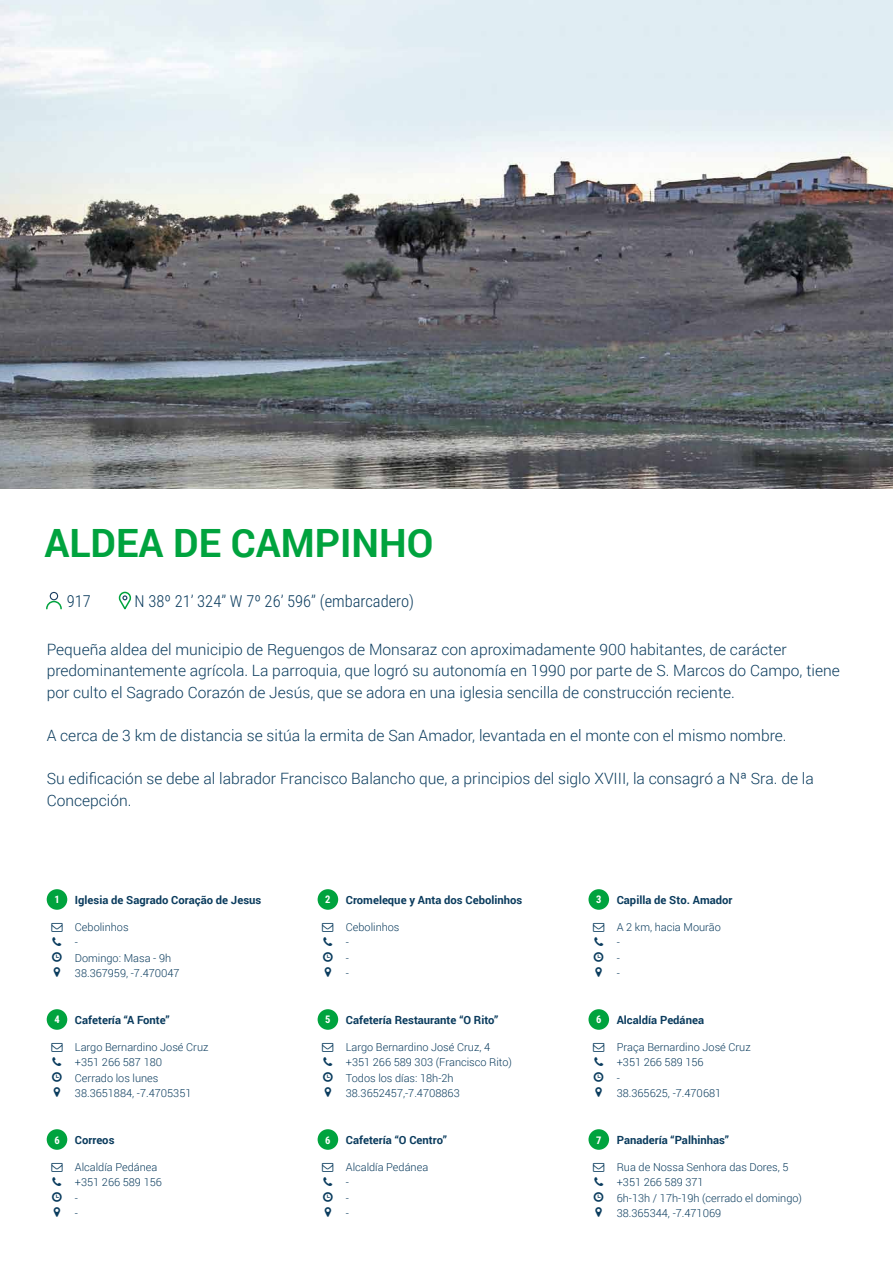
<style>
.page{position:relative;width:893px;height:1263px;background:#fff}
.page>*{position:absolute;margin:0;border:0;box-sizing:border-box;transform-origin:0 0}
.t1{font:700 39px "Roboto";color:#00a33e}
.t2{font:300 16.5px "Roboto Condensed";color:#0a3b5d}
.t3{font:300 15.6px/21.6px "Roboto";color:#0a3b5d}
.t4{font:700 11.25px "Roboto";color:#0a3b5d}
.t5{font:300 10.95px/15.5px "Roboto";color:#0a3b5d}
.t6{font:700 10.5px "Roboto Condensed";color:#fff}
</style>
<div class="page">
<img style="left:0;top:0;width:893px;height:489px">
<div style="left:50px;top:592px;width:8px;height:8px;border:1px solid #1a3d60;border-radius:50%"></div>
<svg style="left:46px;top:600px;width:16px;height:10px"></svg>
<svg style="left:118px;top:591px;width:14px;height:19px"></svg>
<div style="left:47px;top:889px;width:20px;height:21px;background:#00a33e;border-radius:50%"></div>
<div style="left:588px;top:889px;width:21px;height:21px;background:#00a33e;border-radius:50%"></div>
<div style="left:318px;top:889px;width:20px;height:21px;background:#00a33e;border-radius:50%"></div>
<div style="left:47px;top:1009px;width:20px;height:21px;background:#00a33e;border-radius:50%"></div>
<div style="left:588px;top:1009px;width:21px;height:21px;background:#00a33e;border-radius:50%"></div>
<div style="left:318px;top:1009px;width:20px;height:21px;background:#00a33e;border-radius:50%"></div>
<div style="left:47px;top:1129px;width:20px;height:21px;background:#00a33e;border-radius:50%"></div>
<div style="left:588px;top:1129px;width:21px;height:21px;background:#00a33e;border-radius:50%"></div>
<div style="left:318px;top:1129px;width:20px;height:21px;background:#00a33e;border-radius:50%"></div>
<h1 class="t1" style="left:44px;top:516px;width:390px">ALDEA DE CAMPINHO</h1>
<p class="t2" style="left:67px;top:589px;width:26px">917</p>
<p class="t2" style="left:135px;top:589px;width:281px">N 38º 21’ 324’’ W 7º 26’ 596’’ (embarcadero)</p>
<p class="t3" style="left:47px;top:638px;width:795px">Pequeña aldea del municipio de Reguengos de Monsaraz con aproximadamente 900 habitantes, de carácter predominantemente agrícola. La parroquia, que logró su autonomía en 1990 por parte de S. Marcos do Campo, tiene por culto el Sagrado Corazón de Jesús, que se adora en una iglesia sencilla de construcción reciente.</p>
<p class="t3" style="left:47px;top:724px;width:741px">A cerca de 3 km de distancia se sitúa la ermita de San Amador, levantada en el monte con el mismo nombre.</p>
<p class="t3" style="left:47px;top:767px;width:769px">Su edificación se debe al labrador Francisco Balancho que, a principios del siglo XVIII, la consagró a Nª Sra. de la<br>Concepción.</p>
<p class="t6" style="left:54px;top:892px;width:7px">1</p>
<p class="t4" style="left:75px;top:892px;width:188px">Iglesia de Sagrado Coração de Jesus</p>
<p class="t6" style="left:596px;top:892px;width:7px">3</p>
<p class="t6" style="left:325px;top:892px;width:7px">2</p>
<p class="t4" style="left:617px;top:892px;width:117px">Capilla de Sto. Amador</p>
<p class="t5" style="left:346px;top:919px;width:55px">Cebolinhos -<br>-<br>-</p>
<p class="t4" style="left:346px;top:892px;width:178px">Cromeleque y Anta dos Cebolinhos</p>
<p class="t5" style="left:75px;top:919px;width:106px">Cebolinhos<br>-<br>Domingo: Masa - 9h<br>38.367959, -7.470047</p>
<p class="t5" style="left:617px;top:919px;width:106px">A 2 km, hacia Mourão -<br>-<br>-</p>
<p class="t6" style="left:54px;top:1012px;width:7px">4</p>
<p class="t4" style="left:75px;top:1012px;width:96px">Cafetería “A Fonte”</p>
<p class="t6" style="left:596px;top:1012px;width:7px">6</p>
<p class="t4" style="left:346px;top:1012px;width:154px">Cafetería Restaurante “O Rito”</p>
<p class="t6" style="left:325px;top:1012px;width:7px">5</p>
<p class="t4" style="left:617px;top:1012px;width:89px">Alcaldía Pedánea</p>
<p class="t5" style="left:346px;top:1039px;width:168px">Largo Bernardino José Cruz, 4 +351 266 589 303 (Francisco Rito)<br>Todos los días: 18h-2h<br>38.3652457,-7.4708863</p>
<p class="t5" style="left:75px;top:1039px;width:135px">Largo Bernardino José Cruz +351 266 587 180<br>Cerrado los lunes<br>38.3651884, -7.4705351</p>
<p class="t5" style="left:617px;top:1039px;width:135px">Praça Bernardino José Cruz +351 266 589 156<br>-<br>38.365625, -7.470681</p>
<p class="t6" style="left:54px;top:1132px;width:7px">6</p>
<p class="t4" style="left:346px;top:1132px;width:103px">Cafetería “O Centro”</p>
<p class="t6" style="left:325px;top:1132px;width:7px">6</p>
<p class="t4" style="left:617px;top:1132px;width:114px">Panadería “Palhinhas”</p>
<p class="t5" style="left:346px;top:1159px;width:84px">Alcaldía Pedánea -<br>-<br>-</p>
<p class="t4" style="left:75px;top:1132px;width:41px">Correos</p>
<p class="t6" style="left:596px;top:1132px;width:7px">7</p>
<p class="t5" style="left:617px;top:1159px;width:187px">Rua de Nossa Senhora das Dores, 5 +351 266 589 371<br>6h-13h / 17h-19h (cerrado el domingo)<br>38.365344, -7.471069</p>
<p class="t5" style="left:75px;top:1159px;width:88px">Alcaldía Pedánea +351 266 589 156 -<br>-</p>
</div>
